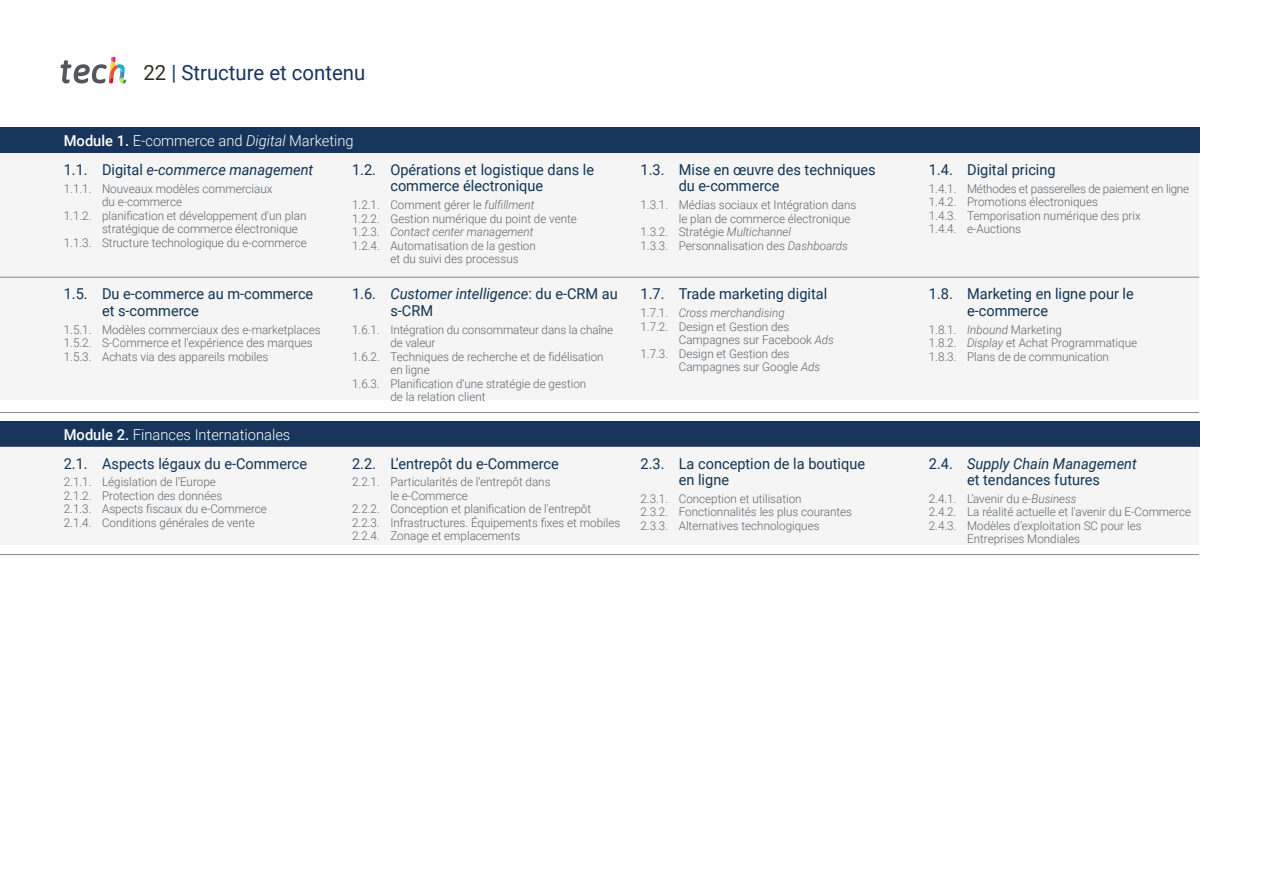
<style>
.page{position:relative;width:1263px;height:893px;background:#fff}
.page>*{position:absolute;margin:0;border:0;box-sizing:border-box;transform-origin:0 0}
.t1{font:21px "Roboto";color:#1a355c}
.t2{font:15px/16.5px "Roboto";color:#123352}
.t3{font:italic 15px/16.5px "Roboto";color:#123352}
.t4{font:300 15px "Roboto";color:#fff}
.t5{font:300 12px/13.5px "Roboto";color:#61646a}
.t6{font:italic 300 12px "Roboto";color:#61646a}
.s1{color:#312e20}
.s2{font-weight:500}
.s3{font-style:italic}
.s4{font-style:normal}
</style>
<div class="page">
<svg style="left:61px;top:57px;width:65px;height:27px"></svg>
<div style="left:0;top:128px;width:1199px;height:25px;background:#17355b"></div>
<div style="left:0;top:421px;width:1199px;height:26px;background:#17355b"></div>
<div style="left:0;top:153px;width:1199px;height:247px;background:#f4f5f4"></div>
<div style="left:0;top:447px;width:1199px;height:98px;background:#f4f5f4"></div>
<hr style="left:0;top:277px;width:1199px;height:1px;background:#878a8e">
<hr style="left:0;top:412px;width:1199px;height:1px;background:#878a8e">
<hr style="left:0;top:554px;width:1199px;height:1px;background:#878a8e">
<h1 class="t1" style="left:144px;top:57px;width:223px"><span class="s1">22</span> | Structure et contenu</h1>
<p class="t4" style="left:64px;top:130px;width:291px"><span class="s2">Module 1.</span> E-commerce and <span class="s3">Digital</span> Marketing</p>
<p class="t3" style="left:64px;top:161px;width:251px"><span class="s4">1.1. Digital</span> e-commerce management</p>
<p class="t5" style="left:64px;top:181px;width:210px">1.1.1. Nouveaux modèles commerciaux</p>
<p class="t5" style="left:102px;top:195px;width:82px">du e-commerce</p>
<p class="t5" style="left:64px;top:208px;width:244px">1.1.2. planification et développement d'un plan</p>
<p class="t5" style="left:102px;top:222px;width:197px">stratégique de commerce électronique</p>
<p class="t5" style="left:64px;top:235px;width:244px">1.1.3. Structure technologique du e-commerce</p>
<p class="t2" style="left:102px;top:285px;width:213px;text-indent:-38px">1.5. Du e-commerce au m-commerce et s-commerce</p>
<p class="t5" style="left:64px;top:322px;width:258px">1.5.1. Modèles commerciaux des e-marketplaces<br>1.5.2. S-Commerce et l'expérience des marques<br>1.5.3. Achats via des appareils mobiles</p>
<p class="t4" style="left:64px;top:424px;width:228px"><span class="s2">Module 2.</span> Finances Internationales</p>
<p class="t2" style="left:64px;top:454px;width:245px">2.1. Aspects légaux du e-Commerce</p>
<p class="t5" style="left:64px;top:475px;width:205px">2.1.1. Législation de l’Europe<br>2.1.2. Protection des données<br>2.1.3. Aspects fiscaux du e-Commerce 2.1.4. Conditions générales de vente</p>
<p class="t2" style="left:390px;top:161px;width:205px;text-indent:-38px">1.2. Opérations et logistique dans le commerce électronique</p>
<p class="t5" style="left:352px;top:198px;width:184px">1.2.1. Comment gérer le <span class="s3">fulfillment</span></p>
<p class="t5" style="left:352px;top:211px;width:226px">1.2.2. Gestion numérique du point de vente</p>
<p class="t6" style="left:352px;top:224px;width:183px"><span class="s4">1.2.3.</span> Contact center management</p>
<p class="t5" style="left:352px;top:238px;width:185px">1.2.4. Automatisation de la gestion</p>
<p class="t5" style="left:390px;top:252px;width:130px">et du suivi des processus</p>
<p class="t3" style="left:390px;top:285px;width:229px;text-indent:-38px"><span class="s4">1.6.</span> Customer intelligence<span class="s4">: du e-CRM au s-CRM</span></p>
<p class="t5" style="left:352px;top:322px;width:263px">1.6.1. Intégration du consommateur dans la chaîne</p>
<p class="t5" style="left:390px;top:336px;width:47px">de valeur</p>
<p class="t5" style="left:352px;top:349px;width:253px">1.6.2. Techniques de recherche et de fidélisation</p>
<p class="t5" style="left:390px;top:363px;width:41px">en ligne</p>
<p class="t5" style="left:352px;top:376px;width:236px">1.6.3. Planification d'une stratégie de gestion</p>
<p class="t5" style="left:390px;top:390px;width:97px">de la relation client</p>
<p class="t2" style="left:352px;top:454px;width:208px">2.2. L’entrepôt du e-Commerce</p>
<p class="t5" style="left:352px;top:475px;width:200px">2.2.1. Particularités de l'entrepôt dans</p>
<p class="t5" style="left:390px;top:488px;width:79px">le e-Commerce</p>
<p class="t5" style="left:352px;top:502px;width:240px">2.2.2. Conception et planification de l'entrepôt</p>
<p class="t5" style="left:352px;top:515px;width:270px">2.2.3. Infrastructures. Équipements fixes et mobiles</p>
<p class="t5" style="left:352px;top:529px;width:170px">2.2.4. Zonage et emplacements</p>
<p class="t2" style="left:679px;top:161px;width:198px;text-indent:-38px">1.3. Mise en œuvre des techniques du e-commerce</p>
<p class="t5" style="left:640px;top:198px;width:217px">1.3.1. Médias sociaux et Intégration dans</p>
<p class="t5" style="left:679px;top:211px;width:173px">le plan de commerce électronique</p>
<p class="t5" style="left:640px;top:225px;width:152px">1.3.2. Stratégie <span class="s3">Multichannel</span></p>
<p class="t5" style="left:640px;top:238px;width:209px">1.3.3. Personnalisation des <span class="s3">Dashboards</span></p>
<p class="t2" style="left:640px;top:285px;width:188px">1.7. Trade marketing digital</p>
<p class="t6" style="left:640px;top:304px;width:146px"><span class="s4">1.7.1.</span> Cross merchandising</p>
<p class="t5" style="left:640px;top:319px;width:151px">1.7.2. Design et Gestion des</p>
<p class="t5" style="left:679px;top:333px;width:157px">Campagnes sur Facebook <span class="s3">Ads</span></p>
<p class="t5" style="left:640px;top:346px;width:151px">1.7.3. Design et Gestion des</p>
<p class="t5" style="left:679px;top:360px;width:143px">Campagnes sur Google <span class="s3">Ads</span></p>
<p class="t2" style="left:679px;top:454px;width:188px;text-indent:-38px">2.3. La conception de la boutique en ligne</p>
<p class="t5" style="left:640px;top:491px;width:213px">2.3.1. Conception et utilisation<br>2.3.2. Fonctionnalités les plus courantes<br>2.3.3. Alternatives technologiques</p>
<p class="t2" style="left:929px;top:161px;width:128px">1.4. Digital pricing</p>
<p class="t5" style="left:929px;top:181px;width:262px">1.4.1. Méthodes et passerelles de paiement en ligne 1.4.2. Promotions électroniques<br>1.4.3. Temporisation numérique des prix<br>1.4.4. e-Auctions</p>
<p class="t2" style="left:967px;top:285px;width:168px;text-indent:-38px">1.8. Marketing en ligne pour le e-commerce</p>
<p class="t5" style="left:929px;top:322px;width:210px">1.8.1. <span class="s3">Inbound</span> Marketing<br>1.8.2. <span class="s3">Display</span> et Achat Programmatique<br>1.8.3. Plans de de communication</p>
<p class="t2" style="left:929px;top:454px;width:209px;text-align:center">2.4. <span class="s3">Supply Chain Management </span>et tendances futures</p>
<p class="t5" style="left:929px;top:491px;width:149px">2.4.1. L’avenir du <span class="s3">e-Business</span></p>
<p class="t5" style="left:929px;top:505px;width:264px">2.4.2. La réalité actuelle et l'avenir du E-Commerce</p>
<p class="t5" style="left:929px;top:518px;width:214px">2.4.3. Modèles d’exploitation SC pour les</p>
<p class="t5" style="left:967px;top:532px;width:114px">Entreprises Mondiales</p>
</div>
